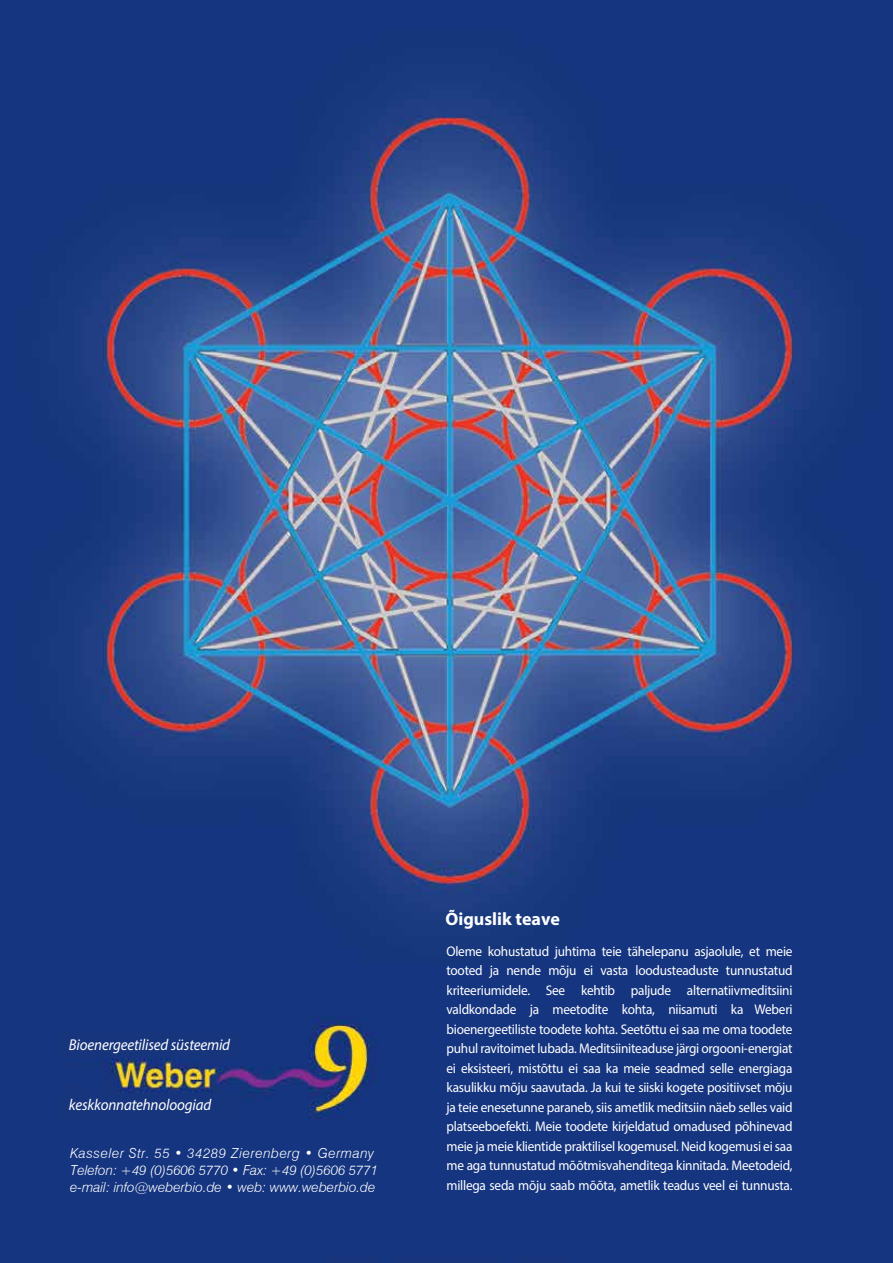
<style>
.page{position:relative;width:893px;height:1263px;background:#fff}
.page>*{position:absolute;margin:0;border:0;box-sizing:border-box;transform-origin:0 0}
.t1{font:700 18px "Myriad Pro";color:#fff}
.t2{font:italic 15.75px "Myriad Pro";letter-spacing:-.01em;color:#fff;scale:.95 1}
.t3{font:13.95px/19.5px "Myriad Pro";letter-spacing:-.02em;color:#fff;text-align:justify;scale:.95 1}
.t4{font:italic 300 13.8px/17.2px "Swiss 721 BT";color:#fff}
</style>
<div class="page">
<img style="left:0;top:0;width:893px;height:1263px">
<div style="left:58px;top:1032px;width:183px;height:25px;background:#17357c"></div>
<div style="left:58px;top:1093px;width:183px;height:25px;background:#17357c"></div>
<p class="t2" style="left:69px;top:1035px;width:171px">Bioenergeetilised süsteemid</p>
<p class="t2" style="left:69px;top:1095px;width:151px">keskkonnatehnoloogiad</p>
<p class="t4" style="left:70px;top:1144px;width:309px">Kasseler Str. 55 • 34289 Zierenberg • Germany<br>Telefon: +49 (0)5606 5770 • Fax: +49 (0)5606 5771 e-mail: info@weberbio.de • web: www.weberbio.de</p>
<p class="t1" style="left:445px;top:907px;width:116px">Õiguslik teave</p>
<p class="t3" style="left:446px;top:941px;width:366px">Oleme kohustatud juhtima teie tähelepanu asjaolule, et meie tooted ja nende mõju ei vasta loodusteaduste tunnustatud kriteeriumidele. See kehtib paljude alternatiivmeditsiini valdkondade ja meetodite kohta, niisamuti ka Weberi bioenergeetiliste toodete kohta. Seetõttu ei saa me oma toodete puhul ravitoimet lubada. Meditsiiniteaduse järgi orgooni-energiat ei eksisteeri, mistõttu ei saa ka meie seadmed selle energiaga kasulikku mõju saavutada. Ja kui te siiski kogete positiivset mõju ja teie enesetunne paraneb, siis ametlik meditsiin näeb selles vaid platseeboefekti. Meie toodete kirjeldatud omadused põhinevad meie ja meie klientide praktilisel kogemusel. Neid kogemusi ei saa me aga tunnustatud mõõtmisvahenditega kinnitada. Meetodeid, millega seda mõju saab mõõta, ametlik teadus veel ei tunnusta.</p>
</div>
